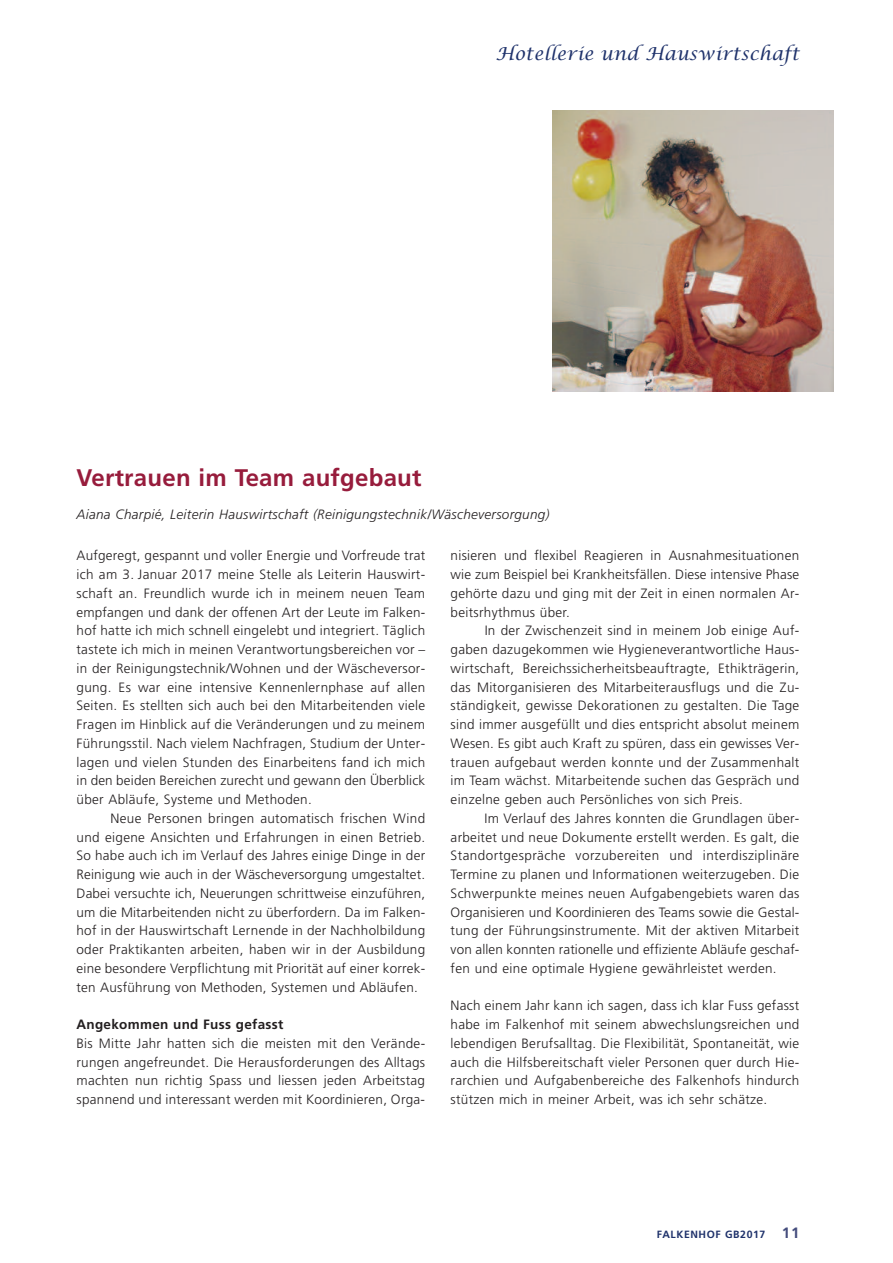
<style>
.page{position:relative;width:893px;height:1263px;background:#fff}
.page>*{position:absolute;margin:0;border:0;box-sizing:border-box;transform-origin:0 0}
.t1{font:700 24px "Frutiger";letter-spacing:.01em;color:#971c3c}
.t2{font:italic 18px "Lucida Calligraphy";letter-spacing:.015em;color:#1f326b}
.t3{font:300 13.5px/18.8px "Frutiger";letter-spacing:.02em;color:#231f20;text-align:justify}
.t4{font:italic 300 13.5px "Frutiger";letter-spacing:.02em;color:#231f20}
.t5{font:700 13.5px "Frutiger";letter-spacing:.02em;color:#231f20}
.t6{font:700 10.5px "Frutiger";letter-spacing:.055em;color:#1f326b}
.s1{font-size:15px;color:#454d7d}
</style>
<div class="page">
<img style="left:553px;top:111px;width:280px;height:280px">
<h2 class="t2" style="left:496px;top:41px;width:305px">Hotellerie und Hauswirtschaft</h2>
<h1 class="t1" style="left:77px;top:468px;width:347px">Vertrauen im Team aufgebaut</h1>
<p class="t4" style="left:77px;top:509px;width:474px">Aiana Charpié, Leiterin Hauswirtschaft (Reinigungstechnik/Wäscheversorgung)</p>
<p class="t3" style="left:77px;top:547px;width:350px">Aufgeregt, gespannt und voller Energie und Vorfreude trat ich am 3. Januar 2017 meine Stelle als Leiterin Hauswirt&shy;schaft an. Freundlich wurde ich in meinem neuen Team empfangen und dank der offenen Art der Leute im Falken&shy;hof hatte ich mich schnell eingelebt und integriert. Täglich tastete ich mich in meinen Verantwortungsbereichen vor – in der Reinigungstechnik/Wohnen und der Wäscheversor&shy;gung. Es war eine intensive Kennenlernphase auf allen Seiten. Es stellten sich auch bei den Mitarbeitenden viele Fragen im Hinblick auf die Veränderungen und zu meinem Führungsstil. Nach vielem Nachfragen, Studium der Unter&shy;lagen und vielen Stunden des Einarbeitens fand ich mich in den beiden Bereichen zurecht und gewann den Überblick über Abläufe, Systeme und Methoden.</p>
<p class="t3" style="left:76px;top:810px;width:350px;text-indent:34px">Neue Personen bringen automatisch frischen Wind und eigene Ansichten und Erfahrungen in einen Betrieb.<br>So habe auch ich im Verlauf des Jahres einige Dinge in der Reinigung wie auch in der Wäscheversorgung umgestaltet.<br>Dabei versuchte ich, Neuerungen schrittweise einzuführen, um die Mitarbeitenden nicht zu überfordern. Da im Falken&shy;hof in der Hauswirtschaft Lernende in der Nachholbildung oder Praktikanten arbeiten, haben wir in der Ausbildung eine besondere Verpflichtung mit Priorität auf einer korrek&shy;ten Ausführung von Methoden, Systemen und Abläufen.</p>
<p class="t5" style="left:76px;top:1019px;width:208px">Angekommen und Fuss gefasst</p>
<p class="t3" style="left:76px;top:1035px;width:350px">Bis Mitte Jahr hatten sich die meisten mit den Verände&shy;rungen angefreundet. Die Herausforderungen des Alltags machten nun richtig Spass und liessen jeden Arbeitstag spannend und interessant werden mit Koordinieren, Orga-</p>
<p class="t3" style="left:451px;top:547px;width:350px">nisieren und flexibel Reagieren in Ausnahmesituationen wie zum Beispiel bei Krankheitsfällen. Diese intensive Phase gehörte dazu und ging mit der Zeit in einen normalen Ar&shy;beitsrhythmus über.</p>
<p class="t3" style="left:451px;top:622px;width:350px;text-indent:34px">In der Zwischenzeit sind in meinem Job einige Auf&shy;gaben dazugekommen wie Hygieneverantwortliche Haus&shy;wirtschaft, Bereichssicherheitsbeauftragte, Ethikträgerin, das Mitorganisieren des Mitarbeiterausflugs und die Zu&shy;ständigkeit, gewisse Dekorationen zu gestalten. Die Tage sind immer ausgefüllt und dies entspricht absolut meinem Wesen. Es gibt auch Kraft zu spüren, dass ein gewisses Ver&shy;trauen aufgebaut werden konnte und der Zusammenhalt im Team wächst. Mitarbeitende suchen das Gespräch und einzelne geben auch Persönliches von sich Preis.</p>
<p class="t3" style="left:451px;top:810px;width:350px;text-indent:34px">Im Verlauf des Jahres konnten die Grundlagen über&shy;arbeitet und neue Dokumente erstellt werden. Es galt, die Standortgespräche vorzubereiten und interdisziplinäre Termine zu planen und Informationen weiterzugeben. Die Schwerpunkte meines neuen Aufgabengebiets waren das Organisieren und Koordinieren des Teams sowie die Gestal&shy;tung der Führungsinstrumente. Mit der aktiven Mitarbeit von allen konnten rationelle und effiziente Abläufe geschaf&shy;fen und eine optimale Hygiene gewährleistet werden.</p>
<p class="t3" style="left:451px;top:997px;width:350px">Nach einem Jahr kann ich sagen, dass ich klar Fuss gefasst habe im Falkenhof mit seinem abwechslungsreichen und lebendigen Berufsalltag. Die Flexibilität, Spontaneität, wie auch die Hilfsbereitschaft vieler Personen quer durch Hie&shy;rarchien und Aufgabenbereiche des Falkenhofs hindurch stützen mich in meiner Arbeit, was ich sehr schätze.</p>
<p class="t6" style="left:657px;top:1230px;width:144px">FALKENHOF GB2017 <span class="s1">11</span></p>
</div>
